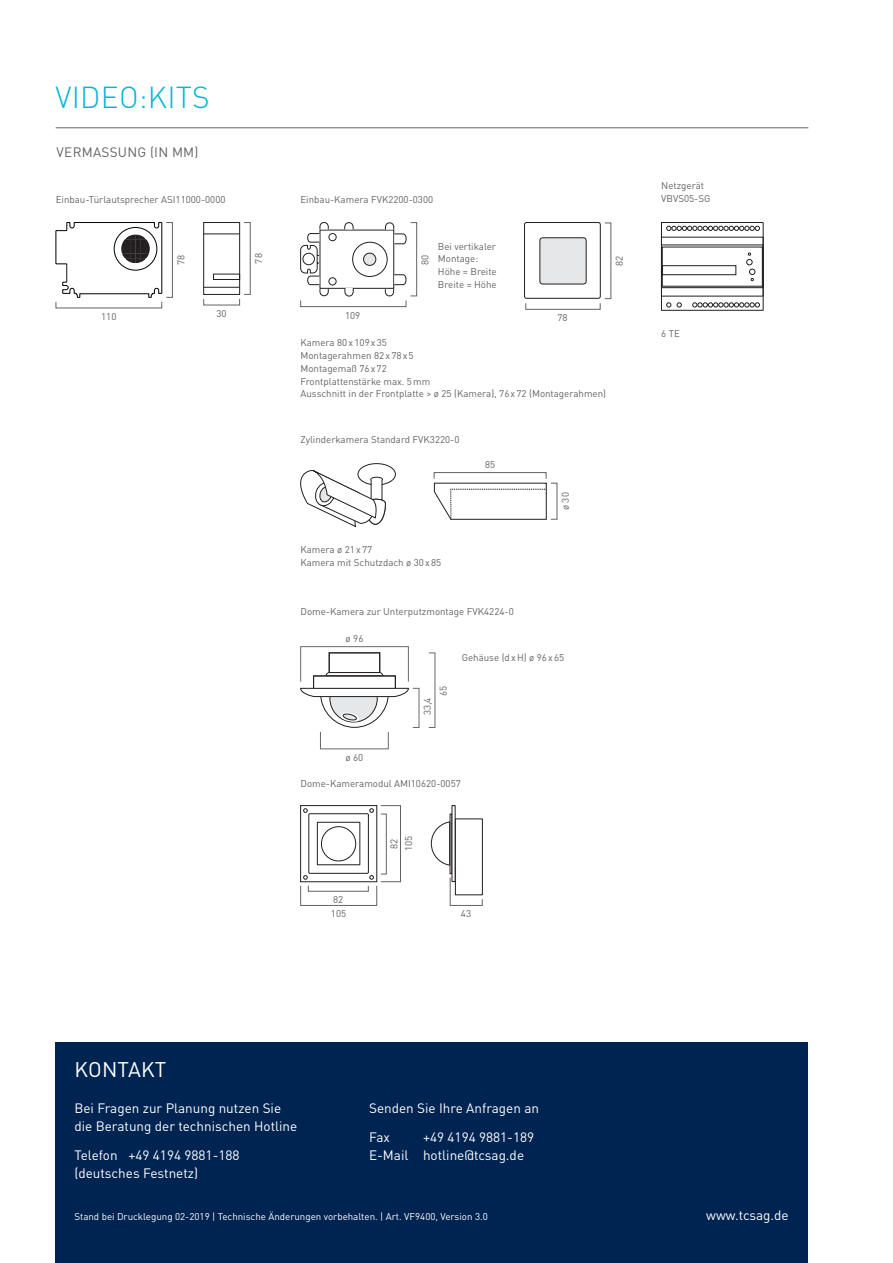
<style>
.page{position:relative;width:893px;height:1263px;background:#fff}
.page>*{position:absolute;margin:0;border:0;box-sizing:border-box;transform-origin:0 0}
.t1{font:300 30px "DIN Pro";letter-spacing:.01em;color:#00b7d6}
.t2{font:21px "DIN Pro";letter-spacing:.01em;color:#fff}
.t3{font:13.5px/18px "DIN Pro";color:#fff}
.t4{font:13.5px "DIN Pro";letter-spacing:.02em;color:#636366}
.t5{font:9.75px/12.8px "DIN Pro";color:#636366}
.t6{font:9.75px "DIN Pro";color:#fff}
</style>
<div class="page">
<div style="left:55px;top:1042px;width:753px;height:221px;background:#002451"></div>
<hr style="left:56px;top:128px;width:752px;height:1px;background:#636366">
<svg style="left:56px;top:222px;width:106px;height:76px"></svg>
<div style="left:166px;top:222px;width:7px;height:76px;border:1px solid #636366"></div>
<div style="left:203px;top:222px;width:37px;height:73px;border:1px solid #231f20"></div>
<hr style="left:203px;top:234px;width:36px;height:1px;background:#231f20">
<hr style="left:203px;top:287px;width:36px;height:1px;background:#231f20">
<div style="left:213px;top:274px;width:27px;height:6px;border:1px solid #231f20"></div>
<div style="left:358px;top:463px;width:38px;height:22px;border:1px solid #231f20;border-radius:50%"></div>
<svg style="left:300px;top:469px;width:86px;height:58px"></svg>
<svg style="left:434px;top:483px;width:113px;height:37px"></svg>
<div style="left:434px;top:472px;width:112px;height:7px;border:1px solid #636366"></div>
<div style="left:450px;top:814px;width:2px;height:60px;border:1px solid #231f20"></div>
<div style="left:455px;top:819px;width:28px;height:76px;border:1px solid #231f20"></div>
<svg style="left:431px;top:821px;width:19px;height:44px"></svg>
<svg style="left:450px;top:877px;width:33px;height:29px"></svg>
<div style="left:300px;top:805px;width:77px;height:77px;border:1px solid #231f20"></div>
<svg style="left:303px;top:808px;width:4px;height:4px"></svg>
<svg style="left:370px;top:808px;width:4px;height:4px"></svg>
<svg style="left:303px;top:875px;width:4px;height:4px"></svg>
<svg style="left:370px;top:875px;width:4px;height:4px"></svg>
<div style="left:309px;top:813px;width:60px;height:60px;border:1px solid #231f20"></div>
<div style="left:317px;top:822px;width:43px;height:43px;border:1px solid #231f20"></div>
<div style="left:321px;top:826px;width:35px;height:35px;border:1px solid #231f20;border-radius:50%"></div>
<div style="left:300px;top:885px;width:77px;height:21px;border:1px solid #636366"></div>
<div style="left:381px;top:814px;width:6px;height:60px;border:1px solid #636366"></div>
<div style="left:381px;top:805px;width:20px;height:77px;border:1px solid #636366"></div>
<div style="left:661px;top:222px;width:102px;height:88px;border:1px solid #231f20"></div>
<div style="left:661px;top:245px;width:102px;height:43px;border:1px solid #231f20"></div>
<svg style="left:666px;top:226px;width:94px;height:5px"></svg>
<svg style="left:666px;top:303px;width:5px;height:4px"></svg>
<svg style="left:692px;top:303px;width:68px;height:4px"></svg>
<svg style="left:677px;top:303px;width:4px;height:4px"></svg>
<div style="left:662px;top:265px;width:74px;height:10px;border:1px solid #231f20"></div>
<svg style="left:746px;top:253px;width:9px;height:28px"></svg>
<div style="left:329px;top:278px;width:7px;height:7px;border:1px solid #231f20;border-radius:50%"></div>
<div style="left:329px;top:233px;width:7px;height:8px;border:1px solid #231f20;border-radius:50%"></div>
<div style="left:352px;top:242px;width:35px;height:35px;border:1px solid #231f20;border-radius:50%"></div>
<div style="left:364px;top:253px;width:12px;height:12px;background:#e6e7e9;border-radius:50%"></div>
<div style="left:363px;top:253px;width:13px;height:13px;border:1px solid #231f20;border-radius:50%"></div>
<svg style="left:344px;top:222px;width:9px;height:8px"></svg>
<svg style="left:385px;top:222px;width:21px;height:22px"></svg>
<svg style="left:385px;top:274px;width:21px;height:22px"></svg>
<svg style="left:345px;top:288px;width:9px;height:8px"></svg>
<svg style="left:300px;top:222px;width:29px;height:74px"></svg>
<div style="left:300px;top:300px;width:106px;height:7px;border:1px solid #636366"></div>
<div style="left:410px;top:222px;width:7px;height:74px;border:1px solid #636366"></div>
<div style="left:524px;top:222px;width:76px;height:76px;border:1px solid #231f20;border-radius:2px"></div>
<div style="left:540px;top:238px;width:46px;height:46px;background:#e6e7e9;border-radius:3px"></div>
<div style="left:540px;top:238px;width:46px;height:46px;border:1px solid #231f20;border-radius:3px"></div>
<div style="left:526px;top:303px;width:74px;height:7px;border:1px solid #636366"></div>
<div style="left:320px;top:732px;width:68px;height:17px;border:1px solid #666c6c"></div>
<div style="left:300px;top:646px;width:109px;height:36px;border:1px solid #666c6c"></div>
<div style="left:329px;top:653px;width:51px;height:20px;border:1px solid #231f20"></div>
<svg style="left:300px;top:672px;width:109px;height:56px"></svg>
<h1 class="t1" style="left:55px;top:74px;width:156px">VIDEO:KITS</h1>
<h3 class="t4" style="left:57px;top:142px;width:143px">VERMASSUNG (IN MM)</h3>
<p class="t5" style="left:56px;top:192px;width:171px">Einbau-Türlautsprecher ASI11000-0000</p>
<p class="t5" style="left:300px;top:192px;width:134px">Einbau-Kamera FVK2200-0300</p>
<p class="t5" style="left:101px;top:309px;width:17px">110</p>
<p class="t5" style="left:173px;top:265px;width:12px;rotate:-90deg">78</p>
<p class="t5" style="left:217px;top:306px;width:12px">30</p>
<p class="t5" style="left:251px;top:264px;width:12px;rotate:-90deg">78</p>
<p class="t5" style="left:345px;top:308px;width:17px">109</p>
<p class="t5" style="left:418px;top:265px;width:12px;rotate:-90deg">80</p>
<p class="t5" style="left:438px;top:239px;width:60px">Bei vertikaler<br>Montage:<br>Höhe = Breite<br>Breite = Höhe</p>
<p class="t5" style="left:557px;top:310px;width:12px">78</p>
<p class="t5" style="left:300px;top:335px;width:307px">Kamera 80x109x35<br>Montagerahmen 82x78x5<br>Montagemaß 76x72<br>Frontplattenstärke max. 5mm<br>Ausschnitt in der Frontplatte &gt; ø 25 (Kamera), 76x72 (Montagerahmen)</p>
<p class="t5" style="left:612px;top:266px;width:12px;rotate:-90deg">82</p>
<p class="t5" style="left:300px;top:432px;width:161px">Zylinderkamera Standard FVK3220-0</p>
<p class="t5" style="left:485px;top:457px;width:12px">85</p>
<p class="t5" style="left:558px;top:510px;width:19px;rotate:-90deg">ø 30</p>
<p class="t5" style="left:300px;top:542px;width:142px">Kamera ø 21x77<br>Kamera mit Schutzdach ø 30x85</p>
<p class="t5" style="left:300px;top:604px;width:215px">Dome-Kamera zur Unterputzmontage FVK4224-0</p>
<p class="t5" style="left:346px;top:631px;width:19px">ø 96</p>
<p class="t5" style="left:345px;top:750px;width:19px">ø 60</p>
<p class="t5" style="left:436px;top:696px;width:12px;rotate:-90deg">65</p>
<p class="t5" style="left:420px;top:715px;width:19px;rotate:-90deg">33,4</p>
<p class="t5" style="left:462px;top:650px;width:104px">Gehäuse (dxH) ø 96x65</p>
<p class="t5" style="left:300px;top:776px;width:162px">Dome-Kameramodul AMI10620-0057</p>
<p class="t5" style="left:331px;top:891px;width:17px;line-height:14.4px">82<br>105</p>
<p class="t5" style="left:386px;top:851px;width:17px;line-height:14.4px;rotate:-90deg">82<br>105</p>
<p class="t5" style="left:461px;top:906px;width:12px">43</p>
<p class="t5" style="left:661px;top:178px;width:51px">Netzgerät<br>VBVS05-SG</p>
<p class="t5" style="left:661px;top:326px;width:20px">6 TE</p>
<h2 class="t2" style="left:75px;top:1053px;width:93px">KONTAKT</h2>
<h3 class="t3" style="left:74px;top:1098px;width:224px">Bei Fragen zur Planung nutzen Sie die Beratung der technischen Hotline</h3>
<h3 class="t3" style="left:74px;top:1144px;width:167px">Telefon +49 4194 9881-188 (deutsches Festnetz)</h3>
<h3 class="t3" style="left:369px;top:1093px;width:172px;line-height:28.7px">Senden Sie Ihre Anfragen an<br>Fax</h3>
<h3 class="t3" style="left:369px;top:1127px;width:167px;text-indent:54px">+49 4194 9881-189<br>E-Mail hotline@tcsag.de</h3>
<p class="t6" style="left:74px;top:1209px;width:415px">Stand bei Drucklegung 02-2019 | Technische Änderungen vorbehalten. | Art. VF9400, Version 3.0</p>
<h3 class="t3" style="left:706px;top:1205px;width:84px">www.tcsag.de</h3>
</div>
